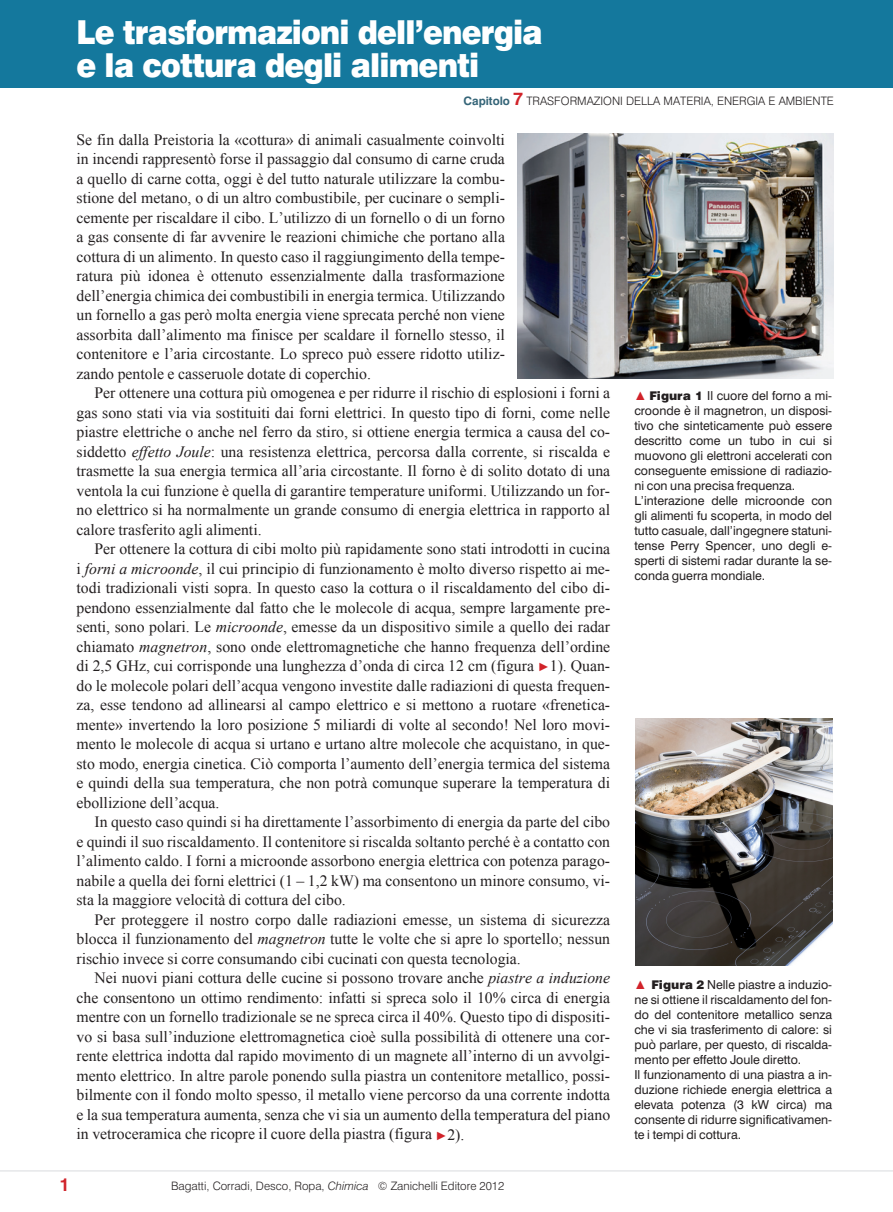
<style>
.page{position:relative;width:893px;height:1212px;background:#fff}
.page>*{position:absolute;margin:0;border:0;box-sizing:border-box;transform-origin:0 0}
.t1{font:900 33px/33px "Swiss 721 BT";letter-spacing:-.03em;color:#fff;scale:.91 1}
.t2{font:700 18px "Swiss 721 BT";color:#d1232a}
.t3{font:15.75px/19.5px "Times New Roman";color:#231f20;text-align:justify}
.t4{font:12.3px/15px "Swiss 721 BT";color:#231f20}
.t5{font:300 11.7px "Swiss 721 BT";color:#231f20}
.s1{font-weight:700;color:#356578}
.s2{font-weight:700;font-size:18px;color:#d1232a}
.s3{font-style:italic}
.s4{font-size:12px;color:#d1232a}
.s5{font-family:"Times New Roman";font-size:12px;color:#d1232a}
.s6{font-weight:900;font-size:12px}
</style>
<div class="page">
<hr style="left:0;top:1170px;width:893px;height:1px;background:#e6e7e9">
<div style="left:0;top:0;width:893px;height:87px;background:#14789d"></div>
<img style="left:518px;top:134px;width:315px;height:244px">
<img style="left:635px;top:719px;width:197px;height:246px">
<h1 class="t1" style="left:77px;top:15px;width:514px">Le trasformazioni dell’energia e la cottura degli alimenti</h1>
<p class="t5" style="left:463px;top:94px;width:372px"><span class="s1">Capitolo</span> <span class="s2">7</span> TRASFORMAZIONI DELLA MATERIA, ENERGIA E AMBIENTE</p>
<p class="t3" style="left:77px;top:130px;width:430px">Se fin dalla Preistoria la «cottura» di animali casualmente coinvolti in incendi rappresentò forse il passaggio dal consumo di carne cruda a quello di carne cotta, oggi è del tutto naturale utilizzare la combu&shy;stione del metano, o di un altro combustibile, per cucinare o sempli&shy;cemente per riscaldare il cibo. L’utilizzo di un fornello o di un forno a gas consente di far avvenire le reazioni chimiche che portano alla cottura di un alimento. In questo caso il raggiungimento della tempe&shy;ratura più idonea è ottenuto essenzialmente dalla trasformazione dell’energia chimica dei combustibili in energia termica. Utilizzando un fornello a gas però molta energia viene sprecata perché non viene assorbita dall’alimento ma finisce per scaldare il fornello stesso, il contenitore e l’aria circostante. Lo spreco può essere ridotto utiliz&shy;zando pentole e casseruole dotate di coperchio.</p>
<p class="t3" style="left:77px;top:383px;width:535px;text-indent:18px">Per ottenere una cottura più omogenea e per ridurre il rischio di esplosioni i forni a gas sono stati via via sostituiti dai forni elettrici. In questo tipo di forni, come nelle piastre elettriche o anche nel ferro da stiro, si ottiene energia termica a causa del co&shy;siddetto <span class="s3">effetto Joule</span>: una resistenza elettrica, percorsa dalla corrente, si riscalda e trasmette la sua energia termica all’aria circostante. Il forno è di solito dotato di una ventola la cui funzione è quella di garantire temperature uniformi. Utilizzando un for&shy;no elettrico si ha normalmente un grande consumo di energia elettrica in rapporto al calore trasferito agli alimenti.</p>
<p class="t3" style="left:77px;top:539px;width:535px;text-indent:18px">Per ottenere la cottura di cibi molto più rapidamente sono stati introdotti in cucina i <span class="s3">forni a microonde</span>, il cui principio di funzionamento è molto diverso rispetto ai me&shy;todi tradizionali visti sopra. In questo caso la cottura o il riscaldamento del cibo di&shy;pendono essenzialmente dal fatto che le molecole di acqua, sempre largamente pre&shy;senti, sono polari. Le <span class="s3">microonde</span>, emesse da un dispositivo simile a quello dei radar chiamato <span class="s3">magnetron</span>, sono onde elettromagnetiche che hanno frequenza dell’ordine di 2,5 GHz, cui corrisponde una lunghezza d’onda di circa 12 cm (figura <span class="s4">►</span>1). Quan&shy;do le molecole polari dell’acqua vengono investite dalle radiazioni di questa frequen&shy;za, esse tendono ad allinearsi al campo elettrico e si mettono a ruotare «frenetica&shy;mente» invertendo la loro posizione 5 miliardi di volte al secondo! Nel loro movi&shy;mento le molecole di acqua si urtano e urtano altre molecole che acquistano, in que&shy;sto modo, energia cinetica. Ciò comporta l’aumento dell’energia termica del sistema e quindi della sua temperatura, che non potrà comunque superare la temperatura di ebollizione dell’acqua.</p>
<p class="t3" style="left:77px;top:812px;width:535px;text-indent:18px">In questo caso quindi si ha direttamente l’assorbimento di energia da parte del cibo e quindi il suo riscaldamento. Il contenitore si riscalda soltanto perché è a contatto con l’alimento caldo. I forni a microonde assorbono energia elettrica con potenza parago&shy;nabile a quella dei forni elettrici (1 – 1,2 kW) ma consentono un minore consumo, vi&shy;sta la maggiore velocità di cottura del cibo.</p>
<p class="t3" style="left:77px;top:910px;width:535px;text-indent:18px">Per proteggere il nostro corpo dalle radiazioni emesse, un sistema di sicurezza blocca il funzionamento del <span class="s3">magnetron</span> tutte le volte che si apre lo sportello; nessun rischio invece si corre consumando cibi cucinati con questa tecnologia.</p>
<p class="t3" style="left:77px;top:968px;width:535px;text-indent:18px">Nei nuovi piani cottura delle cucine si possono trovare anche <span class="s3">piastre a induzione </span>che consentono un ottimo rendimento: infatti si spreca solo il 10% circa di energia mentre con un fornello tradizionale se ne spreca circa il 40%. Questo tipo di dispositi&shy;vo si basa sull’induzione elettromagnetica cioè sulla possibilità di ottenere una cor&shy;rente elettrica indotta dal rapido movimento di un magnete all’interno di un avvolgi&shy;mento elettrico. In altre parole ponendo sulla piastra un contenitore metallico, possi&shy;bilmente con il fondo molto spesso, il metallo viene percorso da una corrente indotta e la sua temperatura aumenta, senza che vi sia un aumento della temperatura del piano in vetroceramica che ricopre il cuore della piastra (figura <span class="s4">►</span>2).</p>
<p class="t4" style="left:634px;top:388px;width:199px"><span class="s5">▲</span> <span class="s6">Figura 1</span> Il cuore del forno a mi&shy;croonde è il magnetron, un disposi&shy;tivo che sinteticamente può essere descritto come un tubo in cui si muovono gli elettroni accelerati con conseguente emissione di radiazio&shy;ni con una precisa frequenza.<br>L’interazione delle microonde con gli alimenti fu scoperta, in modo del tutto casuale, dall’ingegnere statuni&shy;tense Perry Spencer, uno degli e&shy;sperti di sistemi radar durante la se&shy;conda guerra mondiale.</p>
<p class="t4" style="left:634px;top:977px;width:199px"><span class="s5">▲</span> <span class="s6">Figura 2</span> Nelle piastre a induzio&shy;ne si ottiene il riscaldamento del fon&shy;do del contenitore metallico senza che vi sia trasferimento di calore: si può parlare, per questo, di riscalda&shy;mento per effetto Joule diretto.<br>Il funzionamento di una piastra a in&shy;duzione richiede energia elettrica a elevata potenza (3 kW circa) ma consente di ridurre significativamen&shy;te i tempi di cottura.</p>
<p class="t2" style="left:60px;top:1173px;width:12px">1</p>
<p class="t5" style="left:171px;top:1178px;width:335px">BAGATTI, CORRADI, DESCO, ROPA, <span class="s3">Chimica</span> © ZANICHELLI EDITORE 2012</p>
</div>
